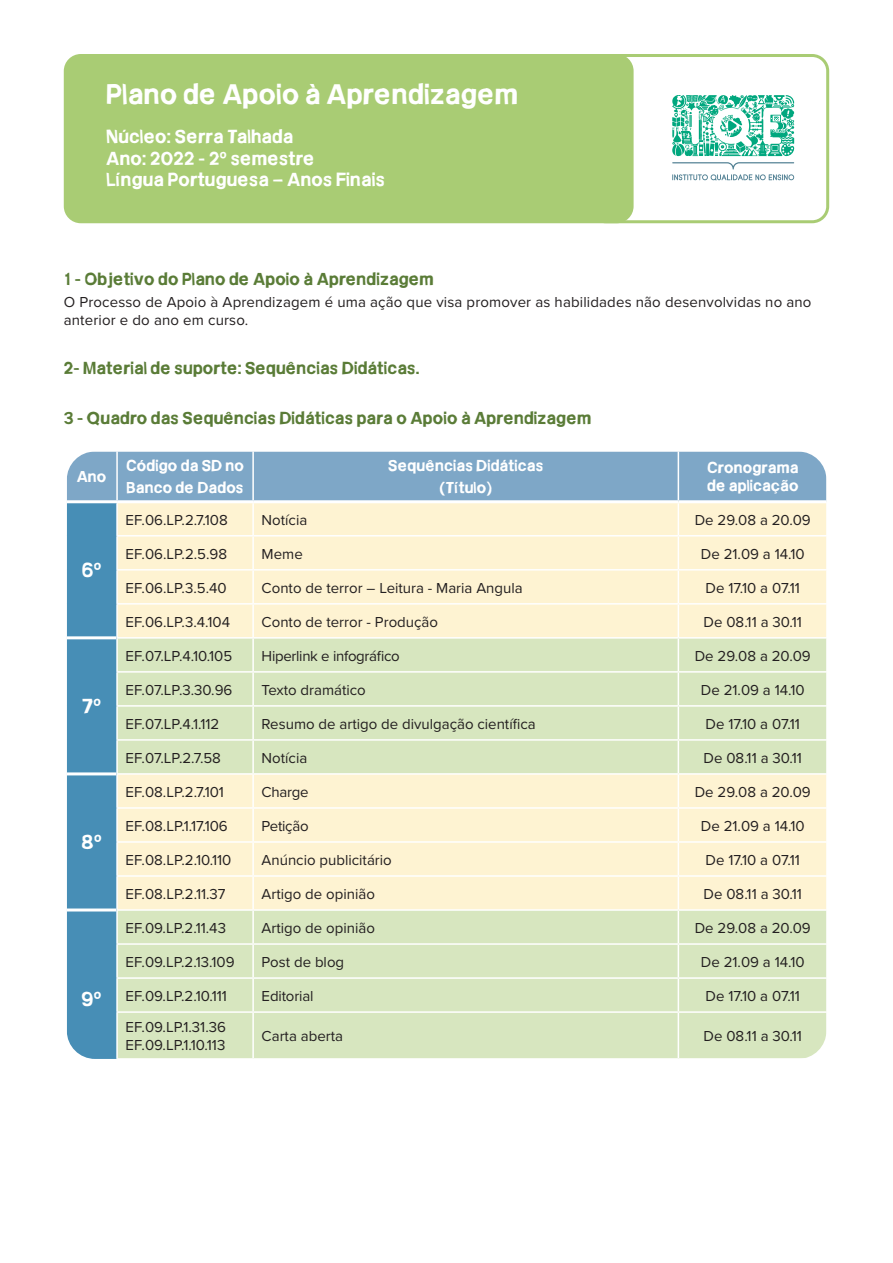
<style>
.page{position:relative;width:893px;height:1263px;background:#fff}
.page>*{position:absolute;margin:0;border:0;box-sizing:border-box;transform-origin:0 0}
.Titulo_1{font:700 27px "Frail Sans";letter-spacing:.01em;color:#fff}
.t1{font:700 19.5px "Frail Sans";letter-spacing:.01em;color:#fff}
.Titulo_3{font:700 18px "Frail Sans";letter-spacing:.01em;color:#fff}
.Titulo_2{font:700 16.5px "Frail Sans";letter-spacing:.01em;color:#5a7c37}
.Texto_-_Espaço{font:15px/18px "Proxima Nova";color:#231f20}
.t2{font:700 15px/22.2px "Frail Sans";letter-spacing:.01em;color:#fff}
.Texto_-_Espaço-2{font:15px "Proxima Nova";letter-spacing:-.02em;color:#231f20}
</style>
<div class="page">
<svg style="left:68px;top:452px;width:757px;height:606px;background:#d9e2c9"></svg>
<div style="left:64px;top:448px;width:765px;height:614px;border:3px solid #fff;border-radius:30px"></div>
<div style="left:589px;top:54px;width:240px;height:169px;border:3px solid #a9cc74;border-radius:16px"></div>
<div style="left:64px;top:54px;width:570px;height:169px;background:#a9cc74;border-radius:17px"></div>
<svg style="left:672px;top:95px;width:122px;height:85px"></svg>
<p class="Titulo_1" style="left:106px;top:79px;width:413px">Plano de Apoio à Aprendizagem</p>
<p class="Titulo_3" style="left:106px;top:126px;width:189px">Núcleo: Serra Talhada</p>
<p class="Titulo_3" style="left:106px;top:148px;width:210px">Ano: 2022 - 2º semestre</p>
<p class="Titulo_3" style="left:106px;top:169px;width:280px">Língua Portuguesa – Anos Finais</p>
<p class="Titulo_2" style="left:64px;top:269px;width:371px">1 - Objetivo do Plano de Apoio à Aprendizagem</p>
<p class="Texto_-_Espaço" style="left:64px;top:292px;width:749px">O Processo de Apoio à Aprendizagem é uma ação que visa promover as habilidades não desenvolvidas no ano anterior e do ano em curso.</p>
<p class="Titulo_2" style="left:64px;top:359px;width:357px">2- Material de suporte: Sequências Didáticas.</p>
<p class="Titulo_2" style="left:64px;top:409px;width:529px">3 - Quadro das Sequências Didáticas para o Apoio à Aprendizagem</p>
<p class="t2" style="left:77px;top:465px;width:31px">Ano</p>
<p class="t2" style="left:126px;top:454px;width:119px">Código da SD no<br>Banco de Dados</p>
<p class="t2" style="left:388px;top:454px;width:156px;text-align:center">Sequências Didáticas (Título)</p>
<p class="t2" style="left:707px;top:458px;width:93px;line-height:18px">Cronograma de aplicação</p>
<p class="t1" style="left:82px;top:559px;width:21px">6º</p>
<p class="t1" style="left:82px;top:695px;width:20px">7º</p>
<p class="t1" style="left:81px;top:831px;width:22px">8º</p>
<p class="t1" style="left:82px;top:988px;width:22px">9º</p>
<p class="Texto_-_Espaço" style="left:126px;top:510px;width:104px">EF.06.LP.2.7.108</p>
<p class="Texto_-_Espaço" style="left:262px;top:510px;width:47px">Notícia</p>
<p class="Texto_-_Espaço" style="left:695px;top:510px;width:118px">De 29.08 a 20.09</p>
<p class="Texto_-_Espaço" style="left:126px;top:544px;width:103px">EF.06.LP.2.5.98</p>
<p class="Texto_-_Espaço" style="left:262px;top:544px;width:43px">Meme</p>
<p class="Texto_-_Espaço" style="left:701px;top:544px;width:105px">De 21.09 a 14.10</p>
<p class="Texto_-_Espaço" style="left:126px;top:578px;width:103px">EF.06.LP.3.5.40</p>
<p class="Texto_-_Espaço" style="left:262px;top:578px;width:263px">Conto de terror – Leitura - Maria Angula</p>
<p class="Texto_-_Espaço" style="left:706px;top:578px;width:96px">De 17.10 a 07.11</p>
<p class="Texto_-_Espaço" style="left:126px;top:612px;width:106px">EF.06.LP.3.4.104</p>
<p class="Texto_-_Espaço" style="left:262px;top:612px;width:178px">Conto de terror - Produção</p>
<p class="Texto_-_Espaço" style="left:704px;top:612px;width:100px">De 08.11 a 30.11</p>
<p class="Texto_-_Espaço" style="left:126px;top:646px;width:108px">EF.07.LP.4.10.105</p>
<p class="Texto_-_Espaço-2" style="left:262px;top:645px;width:140px">Hiperlink e infográfico</p>
<p class="Texto_-_Espaço" style="left:695px;top:646px;width:118px">De 29.08 a 20.09</p>
<p class="Texto_-_Espaço" style="left:126px;top:680px;width:108px">EF.07.LP.3.30.96</p>
<p class="Texto_-_Espaço" style="left:262px;top:680px;width:106px">Texto dramático</p>
<p class="Texto_-_Espaço" style="left:701px;top:680px;width:105px">De 21.09 a 14.10</p>
<p class="Texto_-_Espaço" style="left:126px;top:714px;width:95px">EF.07.LP.4.1.112</p>
<p class="Texto_-_Espaço" style="left:262px;top:714px;width:276px">Resumo de artigo de divulgação científica</p>
<p class="Texto_-_Espaço" style="left:706px;top:714px;width:96px">De 17.10 a 07.11</p>
<p class="Texto_-_Espaço" style="left:126px;top:748px;width:97px">EF.07.LP.2.7.58</p>
<p class="Texto_-_Espaço" style="left:262px;top:748px;width:47px">Notícia</p>
<p class="Texto_-_Espaço" style="left:704px;top:748px;width:100px">De 08.11 a 30.11</p>
<p class="Texto_-_Espaço" style="left:126px;top:782px;width:100px">EF.08.LP.2.7.101</p>
<p class="Texto_-_Espaço" style="left:262px;top:782px;width:48px">Charge</p>
<p class="Texto_-_Espaço" style="left:695px;top:782px;width:118px">De 29.08 a 20.09</p>
<p class="Texto_-_Espaço" style="left:126px;top:816px;width:104px">EF.08.LP.1.17.106</p>
<p class="Texto_-_Espaço-2" style="left:262px;top:815px;width:48px">Petição</p>
<p class="Texto_-_Espaço" style="left:701px;top:816px;width:105px">De 21.09 a 14.10</p>
<p class="Texto_-_Espaço" style="left:126px;top:850px;width:107px">EF.08.LP.2.10.110</p>
<p class="Texto_-_Espaço" style="left:262px;top:850px;width:132px">Anúncio publicitário</p>
<p class="Texto_-_Espaço" style="left:706px;top:850px;width:96px">De 17.10 a 07.11</p>
<p class="Texto_-_Espaço" style="left:126px;top:884px;width:102px">EF.08.LP.2.11.37</p>
<p class="Texto_-_Espaço" style="left:262px;top:884px;width:115px">Artigo de opinião</p>
<p class="Texto_-_Espaço" style="left:704px;top:884px;width:100px">De 08.11 a 30.11</p>
<p class="Texto_-_Espaço" style="left:126px;top:918px;width:102px">EF.09.LP.2.11.43</p>
<p class="Texto_-_Espaço" style="left:262px;top:918px;width:115px">Artigo de opinião</p>
<p class="Texto_-_Espaço" style="left:695px;top:918px;width:118px">De 29.08 a 20.09</p>
<p class="Texto_-_Espaço" style="left:126px;top:952px;width:110px">EF.09.LP.2.13.109</p>
<p class="Texto_-_Espaço" style="left:262px;top:952px;width:84px">Post de blog</p>
<p class="Texto_-_Espaço" style="left:701px;top:952px;width:105px">De 21.09 a 14.10</p>
<p class="Texto_-_Espaço" style="left:126px;top:986px;width:103px">EF.09.LP.2.10.111</p>
<p class="Texto_-_Espaço" style="left:262px;top:986px;width:53px">Editorial</p>
<p class="Texto_-_Espaço" style="left:706px;top:986px;width:96px">De 17.10 a 07.11</p>
<p class="Texto_-_Espaço" style="left:126px;top:1018px;width:102px">EF.09.LP.1.31.36<br>EF.09.LP.1.10.113</p>
<p class="Texto_-_Espaço" style="left:262px;top:1027px;width:83px">Carta aberta</p>
<p class="Texto_-_Espaço" style="left:704px;top:1027px;width:100px">De 08.11 a 30.11</p>
</div>
